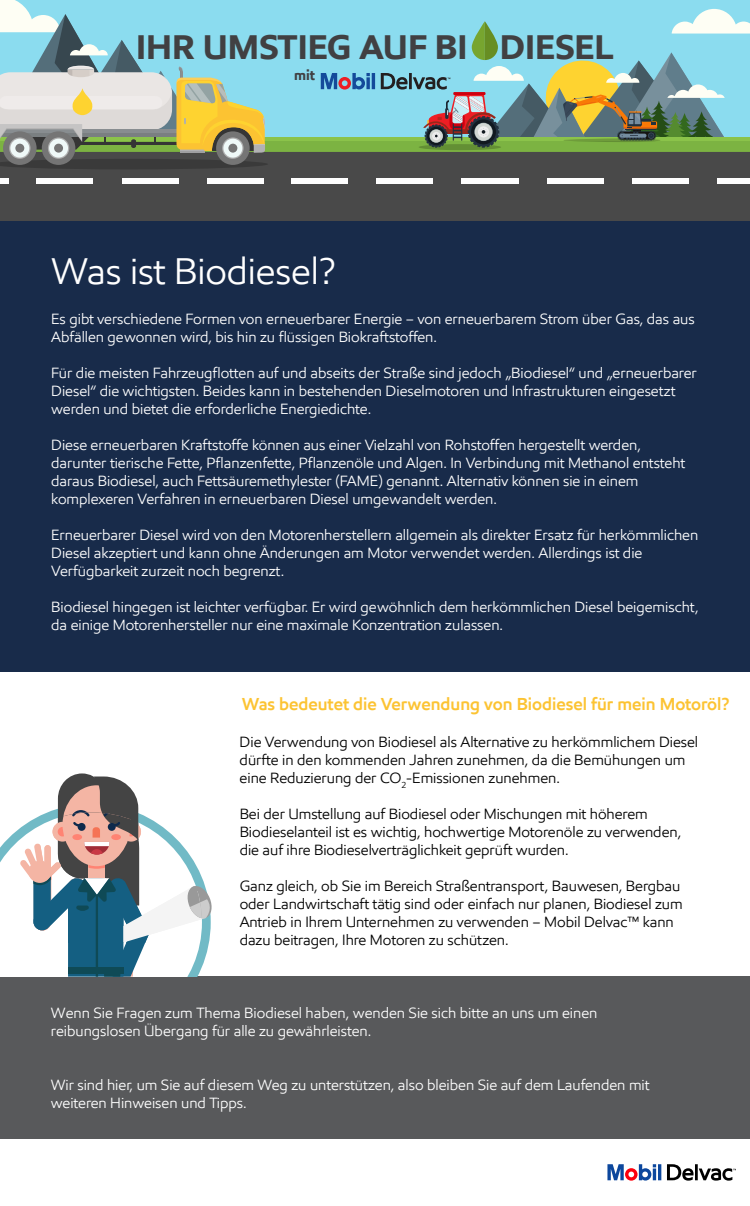
<style>
.page{position:relative;width:750px;height:1206px;background:#fff}
.page>*{position:absolute;margin:0;border:0;box-sizing:border-box;transform-origin:0 0}
.t1{font:37.5px "E Mprint";color:#fff}
.t2{font:700 34.5px "E Mprint";color:#414042}
.t3{font:600 17.5px "E Mprint";color:#fcc332}
.t4{font:15px/18px "E Mprint";color:#fff}
.t5{font:15px/18px "E Mprint";color:#000}
.t6{font:700 14.25px "E Mprint";color:#414042}
</style>
<div class="page">
<div style="left:0;top:220px;width:749px;height:452px;background:#182b4a"></div>
<div style="left:0;top:976px;width:749px;height:163px;background:#58595b"></div>
<svg style="left:0;top:773px;width:212px;height:203px"></svg>
<svg style="left:607px;top:1164px;width:128px;height:16px"></svg>
<div style="left:0;top:0;width:749px;height:145px;background:#8bdcef"></div>
<div style="left:0;top:142px;width:749px;height:53px;background:#7cb342"></div>
<div style="left:0;top:152px;width:749px;height:68px;background:#494949"></div>
<div style="left:546px;top:178px;width:57px;height:6px;background:#fefefe"></div>
<div style="left:716px;top:178px;width:33px;height:6px;background:#fefefe"></div>
<div style="left:631px;top:178px;width:57px;height:6px;background:#fefefe"></div>
<div style="left:291px;top:178px;width:57px;height:6px;background:#fefefe"></div>
<div style="left:461px;top:178px;width:57px;height:6px;background:#fefefe"></div>
<div style="left:376px;top:178px;width:57px;height:6px;background:#fefefe"></div>
<div style="left:37px;top:178px;width:56px;height:6px;background:#fefefe"></div>
<div style="left:206px;top:178px;width:57px;height:6px;background:#fefefe"></div>
<div style="left:122px;top:178px;width:56px;height:6px;background:#fefefe"></div>
<div style="left:0;top:178px;width:8px;height:6px;background:#fefefe"></div>
<svg style="left:0;top:0;width:268px;height:169px"></svg>
<svg style="left:320px;top:9px;width:429px;height:141px"></svg>
<h2 class="t2" style="left:136px;top:25px;width:479px">IHR UMSTIEG AUF BI DIESEL</h2>
<p class="t6" style="left:294px;top:66px;width:22px">mit</p>
<h1 class="t1" style="left:51px;top:248px;width:286px">Was ist Biodiesel?</h1>
<p class="t4" style="left:51px;top:309px;width:644px">Es gibt verschiedene Formen von erneuerbarer Energie – von erneuerbarem Strom über Gas, das aus<br>Abfällen gewonnen wird, bis hin zu flüssigen Biokraftstoffen.</p>
<p class="t4" style="left:51px;top:363px;width:646px">Für die meisten Fahrzeugflotten auf und abseits der Straße sind jedoch „Biodiesel“ und „erneuerbarer<br>Diesel“ die wichtigsten. Beides kann in bestehenden Dieselmotoren und Infrastrukturen eingesetzt werden und bietet die erforderliche Energiedichte.</p>
<p class="t4" style="left:51px;top:435px;width:635px">Diese erneuerbaren Kraftstoffe können aus einer Vielzahl von Rohstoffen hergestellt werden, darunter tierische Fette, Pflanzenfette, Pflanzenöle und Algen. In Verbindung mit Methanol entsteht daraus Biodiesel, auch Fettsäuremethylester (FAME) genannt. Alternativ können sie in einem komplexeren Verfahren in erneuerbaren Diesel umgewandelt werden.</p>
<p class="t4" style="left:51px;top:525px;width:648px">Erneuerbarer Diesel wird von den Motorenherstellern allgemein als direkter Ersatz für herkömmlichen<br>Diesel akzeptiert und kann ohne Änderungen am Motor verwendet werden. Allerdings ist die<br>Verfügbarkeit zurzeit noch begrenzt.</p>
<p class="t4" style="left:51px;top:597px;width:648px">Biodiesel hingegen ist leichter verfügbar. Er wird gewöhnlich dem herkömmlichen Diesel beigemischt, da einige Motorenhersteller nur eine maximale Konzentration zulassen.</p>
<p class="t3" style="left:242px;top:693px;width:488px">Was bedeutet die Verwendung von Biodiesel für mein Motoröl?</p>
<p class="t5" style="left:239px;top:732px;width:460px">Die Verwendung von Biodiesel als Alternative zu herkömmlichem Diesel dürfte in den kommenden Jahren zunehmen, da die Bemühungen um eine Reduzierung der CO<sub>2</sub>-Emissionen zunehmen.</p>
<p class="t5" style="left:239px;top:804px;width:443px">Bei der Umstellung auf Biodiesel oder Mischungen mit höherem<br>Biodieselanteil ist es wichtig, hochwertige Motorenöle zu verwenden, die auf ihre Biodieselverträglichkeit geprüft wurden.</p>
<p class="t5" style="left:239px;top:876px;width:444px">Ganz gleich, ob Sie im Bereich Straßentransport, Bauwesen, Bergbau oder Landwirtschaft tätig sind oder einfach nur planen, Biodiesel zum Antrieb in Ihrem Unternehmen zu verwenden – Mobil Delvac™ kann dazu beitragen, Ihre Motoren zu schützen.</p>
<p class="t4" style="left:51px;top:1004px;width:547px">Wenn Sie Fragen zum Thema Biodiesel haben, wenden Sie sich bitte an uns um einen reibungslosen Übergang für alle zu gewährleisten.</p>
<p class="t4" style="left:51px;top:1076px;width:600px">Wir sind hier, um Sie auf diesem Weg zu unterstützen, also bleiben Sie auf dem Laufenden mit weiteren Hinweisen und Tipps.</p>
</div>
